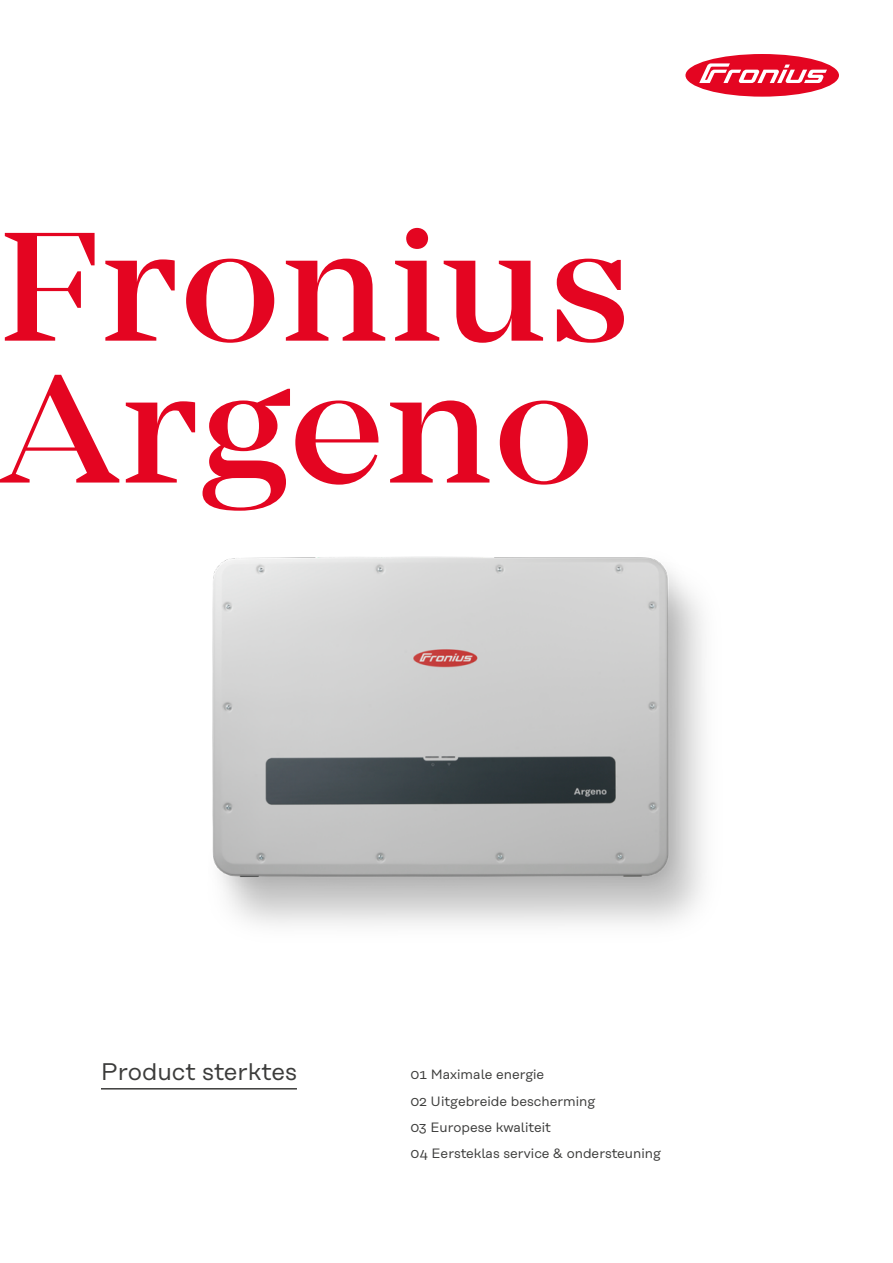
<style>
.page{position:relative;width:893px;height:1263px;background:#fff}
.page>*{position:absolute;margin:0;border:0;box-sizing:border-box;transform-origin:0 0}
.t1{font:500 160.8px/141.9px "Mirador";letter-spacing:.01em;color:#e40521}
.t2{font:24px "Rational Text";color:#3c3c3b}
.t3{font:13.5px/26.2px "Rational Text";color:#3c3c3b}
</style>
<div class="page">
<img style="left:212px;top:556px;width:492px;height:369px">
<hr style="left:101px;top:1088px;width:196px;height:1px;background:#3c3c3b">
<div style="left:685px;top:54px;width:154px;height:43px;background:#e40521;border-radius:50%"></div>
<svg style="left:699px;top:63px;width:128px;height:20px"></svg>
<h1 class="t1" style="left:0;top:217px;width:633px">Fronius<br>Argeno</h1>
<h2 class="t2" style="left:101px;top:1058px;width:197px">Product sterktes</h2>
<p class="t3" style="left:410px;top:1061px;width:252px">01 Maximale energie<br>02 Uitgebreide bescherming<br>03 Europese kwaliteit<br>04 Eersteklas service &amp; ondersteuning</p>
</div>
